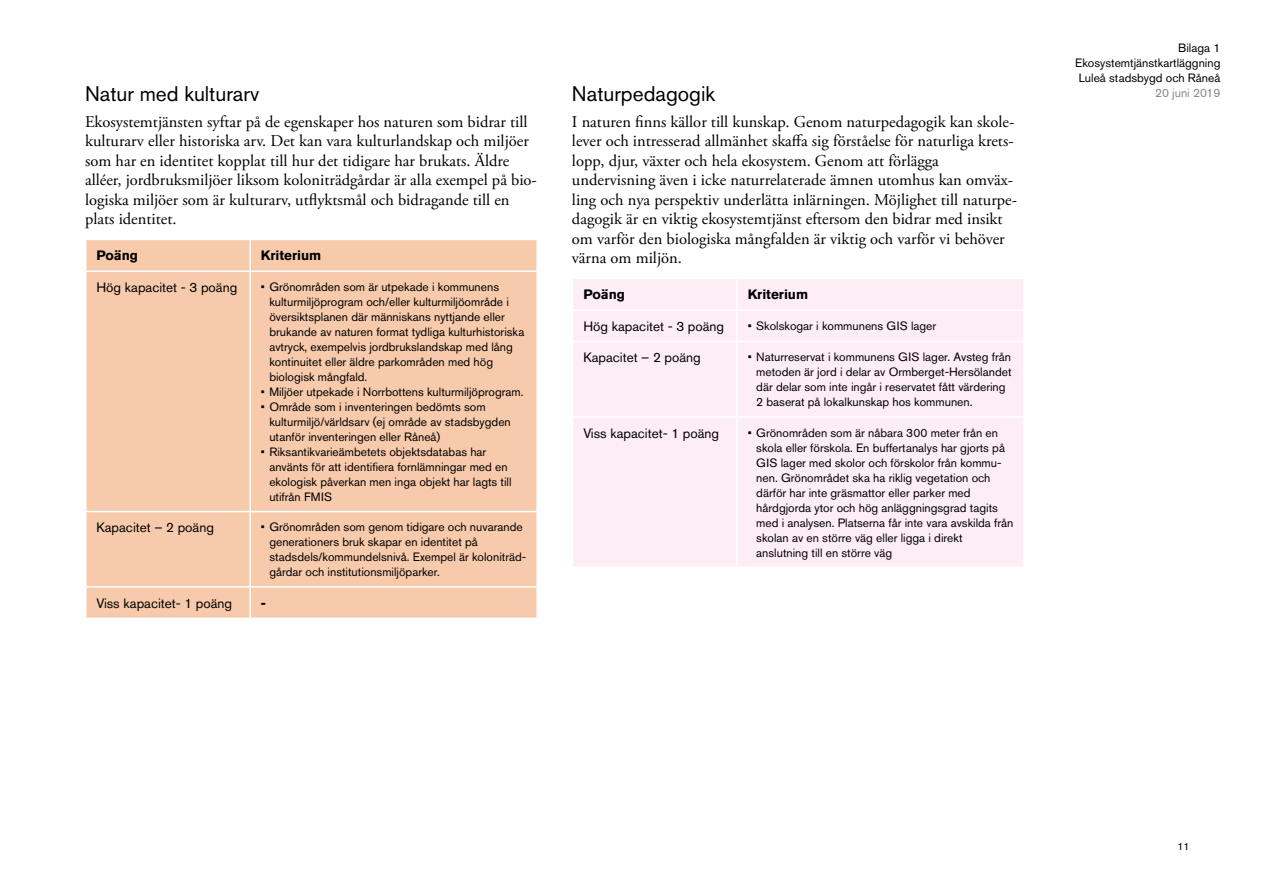
<style>
.page{position:relative;width:1263px;height:893px;background:#fff}
.page>*{position:absolute;margin:0;border:0;box-sizing:border-box;transform-origin:0 0}
.t1{font:21px "Akzidenz Grotesk Std";color:#000}
.t2{font:16.5px/19.5px "Adobe Garamond Pro";color:#000}
.t3{font:13.5px "Akzidenz Grotesk Std";color:#000}
.t4{font:700 13.5px "Akzidenz Grotesk Std";color:#000}
.t5{font:12px/15px "Akzidenz Grotesk Std";color:#000}
.t6{font:12px "Akzidenz Grotesk Std";color:#878787}
.t7{font:10.5px "Akzidenz Grotesk Std";color:#000}
</style>
<div class="page">
<div style="left:87px;top:240px;width:449px;height:377px;background:#f7caac"></div>
<hr style="left:85px;top:270px;width:165px;height:2px;background:#fff">
<hr style="left:250px;top:270px;width:288px;height:2px;background:#fff">
<hr style="left:85px;top:511px;width:165px;height:1px;background:#fff">
<hr style="left:250px;top:511px;width:288px;height:1px;background:#fff">
<hr style="left:85px;top:586px;width:165px;height:2px;background:#fff">
<hr style="left:250px;top:586px;width:288px;height:2px;background:#fff">
<hr style="left:249px;top:240px;width:2px;height:30px;background:#fff">
<hr style="left:249px;top:272px;width:2px;height:239px;background:#fff">
<hr style="left:249px;top:512px;width:2px;height:74px;background:#fff">
<hr style="left:249px;top:588px;width:2px;height:29px;background:#fff">
<div style="left:574px;top:279px;width:449px;height:287px;background:#fdeef6"></div>
<hr style="left:572px;top:309px;width:165px;height:2px;background:#fff">
<hr style="left:737px;top:309px;width:288px;height:2px;background:#fff">
<hr style="left:572px;top:341px;width:165px;height:1px;background:#fff">
<hr style="left:737px;top:341px;width:288px;height:1px;background:#fff">
<hr style="left:572px;top:416px;width:165px;height:2px;background:#fff">
<hr style="left:737px;top:416px;width:288px;height:2px;background:#fff">
<hr style="left:736px;top:279px;width:2px;height:30px;background:#fff">
<hr style="left:736px;top:311px;width:2px;height:30px;background:#fff">
<hr style="left:736px;top:342px;width:2px;height:74px;background:#fff">
<hr style="left:736px;top:418px;width:2px;height:148px;background:#fff">
<h1 class="t1" style="left:85px;top:81px;width:176px">Natur med kulturarv</h1>
<p class="t2" style="left:85px;top:112px;width:453px">Ekosystemtjänsten syftar på de egenskaper hos naturen som bidrar till kulturarv eller historiska arv. Det kan vara kulturlandskap och miljöer som har en identitet kopplat till hur det tidigare har brukats. Äldre alléer, jordbruksmiljöer liksom koloniträdgårdar är alla exempel på bio&shy;logiska miljöer som är kulturarv, utflyktsmål och bidragande till en plats identitet.</p>
<p class="t4" style="left:96px;top:248px;width:43px">Poäng</p>
<p class="t4" style="left:261px;top:248px;width:62px">Kriterium</p>
<p class="t3" style="left:96px;top:279px;width:142px">Hög kapacitet - 3 poäng</p>
<p class="t5" style="left:269px;top:279px;width:257px;text-indent:-9px">• Grönområden som är utpekade i kommunens kulturmiljöprogram och/eller kulturmiljöområde i översiktsplanen där människans nyttjande eller brukande av naturen format tydliga kulturhistoriska avtryck, exempelvis jordbrukslandskap med lång kontinuitet eller äldre parkområden med hög biologisk mångfald.</p>
<p class="t5" style="left:261px;top:384px;width:264px">• Miljöer utpekade i Norrbottens kulturmiljöprogram.</p>
<p class="t5" style="left:269px;top:399px;width:243px;text-indent:-9px">• Område som i inventeringen bedömts som kulturmiljö/världsarv (ej område av stadsbygden utanför inventeringen eller Råneå)</p>
<p class="t5" style="left:269px;top:444px;width:244px;text-indent:-9px">• Riksantikvarieämbetets objektsdatabas har använts för att identifiera fornlämningar med en ekologisk påverkan men inga objekt har lagts till utifrån FMIS</p>
<p class="t3" style="left:96px;top:520px;width:119px">Kapacitet – 2 poäng</p>
<p class="t5" style="left:269px;top:519px;width:258px;text-indent:-9px">• Grönområden som genom tidigare och nuvarande generationers bruk skapar en identitet på stadsdels/kommundelsnivå. Exempel är koloniträd&shy;gårdar och institutionsmiljöparker.</p>
<p class="t3" style="left:96px;top:595px;width:137px">Viss kapacitet- 1 poäng</p>
<p class="t4" style="left:261px;top:595px;width:7px">-</p>
<h1 class="t1" style="left:572px;top:81px;width:145px">Naturpedagogik</h1>
<p class="t2" style="left:572px;top:112px;width:446px">I naturen finns källor till kunskap. Genom naturpedagogik kan skole&shy;lever och intresserad allmänhet skaffa sig förståelse för naturliga krets&shy;lopp, djur, växter och hela ekosystem. Genom att förlägga undervisning även i icke naturrelaterade ämnen utomhus kan omväx&shy;ling och nya perspektiv underlätta inlärningen. Möjlighet till naturpe&shy;dagogik är en viktig ekosystemtjänst eftersom den bidrar med insikt om varför den biologiska mångfalden är viktig och varför vi behöver värna om miljön.</p>
<p class="t4" style="left:583px;top:287px;width:43px">Poäng</p>
<p class="t4" style="left:748px;top:287px;width:62px">Kriterium</p>
<p class="t3" style="left:583px;top:318px;width:142px">Hög kapacitet - 3 poäng</p>
<p class="t5" style="left:748px;top:318px;width:190px">• Skolskogar i kommunens GIS lager</p>
<p class="t3" style="left:583px;top:350px;width:119px">Kapacitet – 2 poäng</p>
<p class="t5" style="left:756px;top:350px;width:257px;text-indent:-9px">• Naturreservat i kommunens GIS lager. Avsteg från metoden är jord i delar av Ormberget-Hersölandet där delar som inte ingår i reservatet fått värdering 2 baserat på lokalkunskap hos kommunen.</p>
<p class="t3" style="left:583px;top:425px;width:137px">Viss kapacitet- 1 poäng</p>
<p class="t5" style="left:756px;top:425px;width:259px;text-indent:-9px">• Grönområden som är nåbara 300 meter från en skola eller förskola. En buffertanalys har gjorts på GIS lager med skolor och förskolor från kommu&shy;nen. Grönområdet ska ha riklig vegetation och därför har inte gräsmattor eller parker med hårdgjorda ytor och hög anläggningsgrad tagits med i analysen. Platserna får inte vara avskilda från skolan av en större väg eller ligga i direkt anslutning till en större väg</p>
<p class="t5" style="left:1075px;top:40px;width:147px;text-align:justify;text-indent:103px">Bilaga 1<br>Ekosystemtjänstkartläggning Luleå stadsbygd och Råneå</p>
<p class="t6" style="left:1155px;top:85px;width:67px">20 juni 2019</p>
<p class="t7" style="left:1177px;top:841px;width:14px">11</p>
</div>
